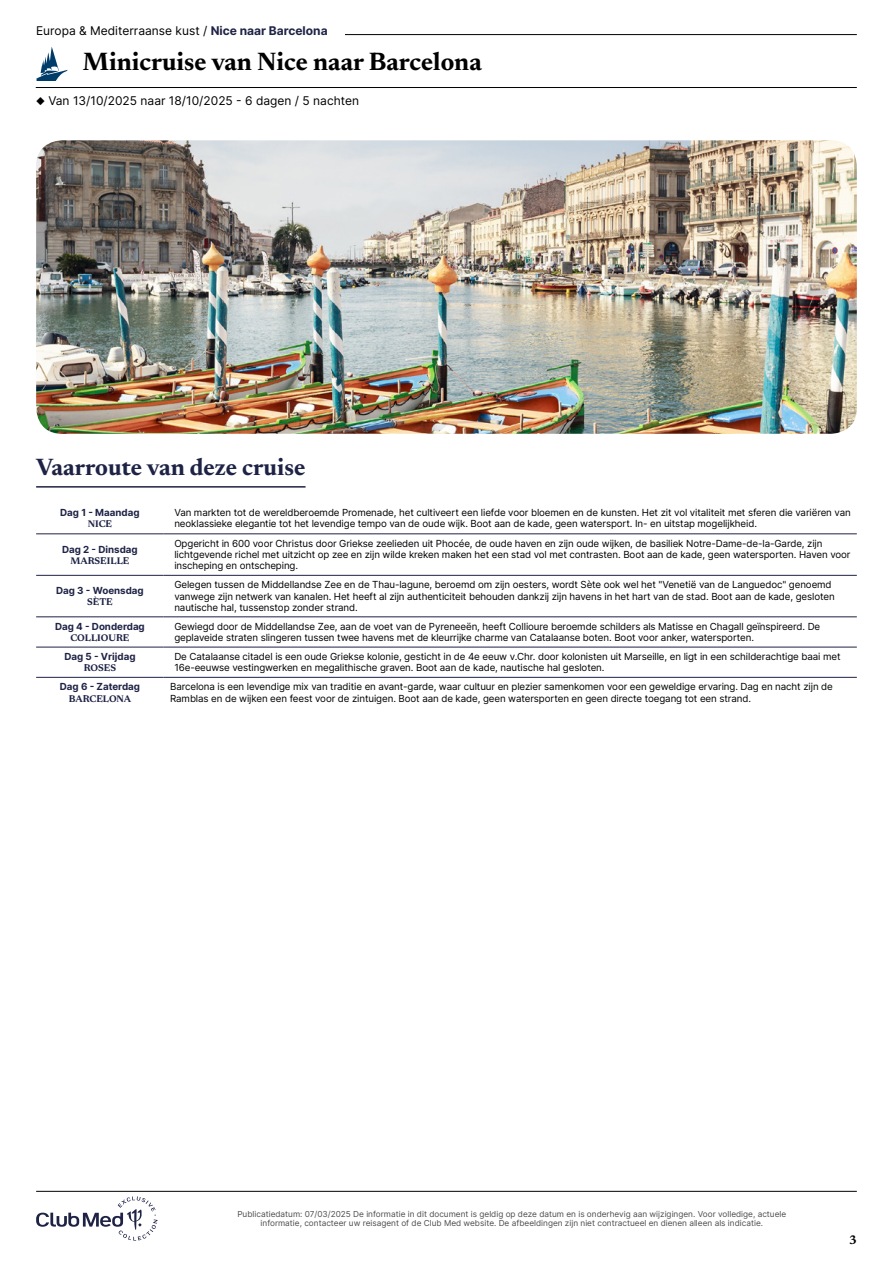
<style>
.page{position:relative;width:893px;height:1263px;background:#fff}
.page>*{position:absolute;margin:0;border:0;box-sizing:border-box;transform-origin:0 0}
.t1{font:700 25.5px "Newsreader 24 pt";color:#000}
.t2{font:700 24px "Newsreader 24 pt";color:#1e2346}
.t3{font:700 12.6px "Newsreader 24 pt";color:#000}
.t4{font:12px "Inter";color:#000}
.t5{font:9.75px/11.2px "Inter";letter-spacing:-.01em;color:#000}
.t6{font:700 9.75px "Inter";color:#1e2346}
.t7{font:700 9.75px "Newsreader 24 pt";color:#1e2346}
.t8{font:8.25px/9px "Inter";color:#4d4d4d;text-align:center}
.s1{font-weight:700;color:#1e2346}
</style>
<div class="page">
<hr style="left:107px;top:34px;width:750px;height:1px;background:#000">
<hr style="left:36px;top:87px;width:821px;height:1px;background:#000">
<svg style="left:36px;top:47px;width:32px;height:34px"></svg>
<div style="left:36px;top:26px;width:309px;height:17px;background:#fff"></div>
<img style="left:36px;top:140px;width:821px;height:294px">
<hr style="left:36px;top:486px;width:270px;height:2px;background:#1e2346">
<hr style="left:36px;top:534px;width:128px;height:1px;background:#1e2346">
<hr style="left:164px;top:534px;width:693px;height:1px;background:#1e2346">
<hr style="left:36px;top:575px;width:128px;height:1px;background:#1e2346">
<hr style="left:164px;top:575px;width:693px;height:1px;background:#1e2346">
<hr style="left:36px;top:617px;width:128px;height:1px;background:#1e2346">
<hr style="left:164px;top:617px;width:693px;height:1px;background:#1e2346">
<hr style="left:36px;top:647px;width:128px;height:1px;background:#1e2346">
<hr style="left:36px;top:677px;width:128px;height:1px;background:#1e2346">
<hr style="left:164px;top:647px;width:693px;height:1px;background:#1e2346">
<hr style="left:164px;top:677px;width:693px;height:1px;background:#1e2346">
<svg style="left:36px;top:1196px;width:122px;height:44px"></svg>
<hr style="left:36px;top:1191px;width:821px;height:1px;background:#000">
<p class="t4" style="left:36px;top:22px;width:293px">Europa &amp; Mediterraanse kust / <span class="s1">Nice naar Barcelona</span></p>
<h1 class="t1" style="left:83px;top:43px;width:400px">Minicruise van Nice naar Barcelona</h1>
<p class="t4" style="left:36px;top:92px;width:325px">◆ Van 13/10/2025 naar 18/10/2025 - 6 dagen / 5 nachten</p>
<h2 class="t2" style="left:36px;top:450px;width:271px">Vaarroute van deze cruise</h2>
<p class="t6" style="left:60px;top:506px;width:81px">Dag 1 - Maandag</p>
<p class="t7" style="left:88px;top:517px;width:26px">NICE</p>
<p class="t5" style="left:174px;top:507px;width:678px">Van markten tot de wereldberoemde Promenade, het cultiveert een liefde voor bloemen en de kunsten. Het zit vol vitaliteit met sferen die variëren van neoklassieke elegantie tot het levendige tempo van de oude wijk. Boot aan de kade, geen watersport. In- en uitstap mogelijkheid.</p>
<p class="t6" style="left:62px;top:542px;width:77px">Dag 2 - Dinsdag</p>
<p class="t7" style="left:70px;top:553px;width:61px">MARSEILLE</p>
<p class="t5" style="left:174px;top:537px;width:678px">Opgericht in 600 voor Christus door Griekse zeelieden uit Phocée, de oude haven en zijn oude wijken, de basiliek Notre-Dame-de-la-Garde, zijn lichtgevende richel met uitzicht op zee en zijn wilde kreken maken het een stad vol met contrasten. Boot aan de kade, geen watersporten. Haven voor inscheping en ontscheping.</p>
<p class="t6" style="left:56px;top:583px;width:89px">Dag 3 - Woensdag</p>
<p class="t7" style="left:87px;top:595px;width:27px">SÈTE</p>
<p class="t5" style="left:174px;top:579px;width:662px">Gelegen tussen de Middellandse Zee en de Thau-lagune, beroemd om zijn oesters, wordt Sète ook wel het "Venetië van de Languedoc" genoemd vanwege zijn netwerk van kanalen. Het heeft al zijn authenticiteit behouden dankzij zijn havens in het hart van de stad. Boot aan de kade, gesloten nautische hal, tussenstop zonder strand.</p>
<p class="t6" style="left:55px;top:619px;width:91px">Dag 4 - Donderdag</p>
<p class="t7" style="left:70px;top:631px;width:61px">COLLIOURE</p>
<p class="t5" style="left:174px;top:620px;width:647px">Gewiegd door de Middellandse Zee, aan de voet van de Pyreneeën, heeft Collioure beroemde schilders als Matisse en Chagall geïnspireerd. De geplaveide straten slingeren tussen twee havens met de kleurrijke charme van Catalaanse boten. Boot voor anker, watersporten.</p>
<p class="t6" style="left:64px;top:649px;width:73px">Dag 5 - Vrijdag</p>
<p class="t7" style="left:84px;top:661px;width:34px">ROSES</p>
<p class="t5" style="left:174px;top:651px;width:668px">De Catalaanse citadel is een oude Griekse kolonie, gesticht in de 4e eeuw v.Chr. door kolonisten uit Marseille, en ligt in een schilderachtige baai met<br>16e-eeuwse vestingwerken en megalithische graven. Boot aan de kade, nautische hal gesloten.</p>
<p class="t6" style="left:60px;top:680px;width:82px">Dag 6 - Zaterdag</p>
<p class="t7" style="left:69px;top:691px;width:64px">BARCELONA</p>
<p class="t5" style="left:170px;top:681px;width:664px">Barcelona is een levendige mix van traditie en avant-garde, waar cultuur en plezier samenkomen voor een geweldige ervaring. Dag en nacht zijn de<br>Ramblas en de wijken een feest voor de zintuigen. Boot aan de kade, geen watersporten en geen directe toegang tot een strand.</p>
<p class="t8" style="left:237px;top:1209px;width:550px">Publicatiedatum: 07/03/2025 De informatie in dit document is geldig op deze datum en is onderhevig aan wijzigingen. Voor volledige, actuele informatie, contacteer uw reisagent of de Club Med website. De afbeeldingen zijn niet contractueel en dienen alleen als indicatie.</p>
<p class="t3" style="left:849px;top:1230px;width:9px">3</p>
</div>
